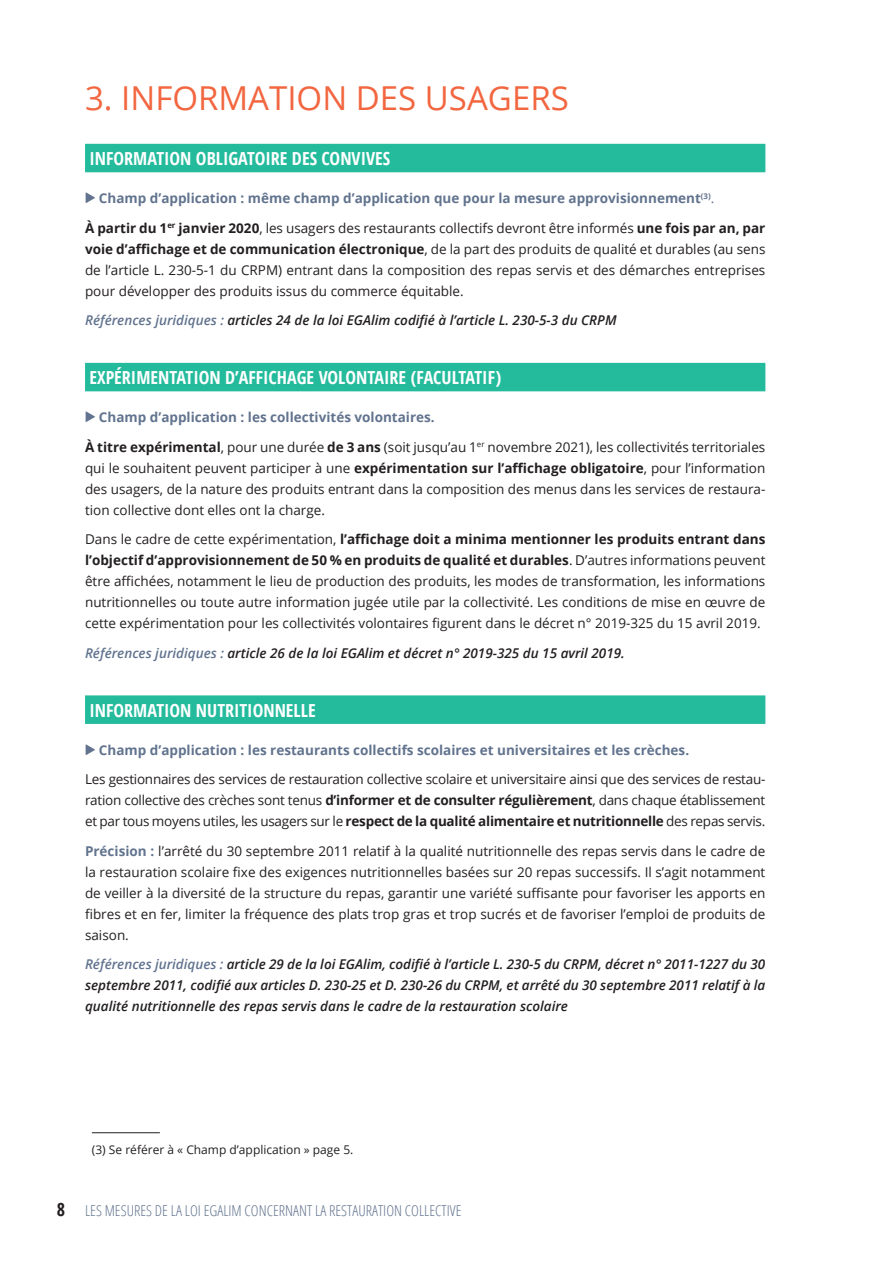
<style>
.page{position:relative;width:893px;height:1263px;background:#fff}
.page>*{position:absolute;margin:0;border:0;box-sizing:border-box;transform-origin:0 0}
.t1{font:33px "Open Sans";color:#f26640}
.t2{font:700 condensed 18px "Open Sans";color:#fff}
.t3{font:300 condensed 15px "Open Sans";color:#61738e}
.t4{font:13.5px/21px "Open Sans";color:#231f20;text-align:justify}
.t5{font:italic 600 13.5px/21px "Open Sans";color:#231f20;text-align:justify}
.t6{font:700 13.5px/29.5px "Open Sans";color:#61738e}
.t7{font:12px "Open Sans";color:#231f20}
.s1{font-weight:400}
.s2{color:#231f20}
.s3{font-weight:400;color:#231f20}
.s4{font-weight:700}
.s5{color:#61738e}
.s6{font-weight:700;color:#61738e}
.s7{font-weight:700;font-size:18px;color:#231f20}
</style>
<div class="page">
<div style="left:85px;top:144px;width:680px;height:28px;background:#24bb9d"></div>
<div style="left:85px;top:363px;width:680px;height:28px;background:#24bb9d"></div>
<div style="left:85px;top:695px;width:680px;height:29px;background:#24bb9d"></div>
<hr style="left:92px;top:1132px;width:68px;height:1px;background:#231f20">
<h1 class="t1" style="left:85px;top:76px;width:485px">3. INFORMATION DES USAGERS</h1>
<h2 class="t2" style="left:89px;top:146px;width:302px">INFORMATION OBLIGATOIRE DES CONVIVES</h2>
<p class="t6" style="left:85px;top:183px;width:682px;text-indent:14px">Champ d’application : même champ d’application que pour la mesure approvisionnement<sup>(3)</sup><span class="s1">.<br></span><span class="s2">À partir du 1</span><sup>er</sup> <span class="s2">janvier 2020</span><span class="s3">, les usagers des restaurants collectifs devront être informés</span> <span class="s2">une fois par an, par</span></p>
<p class="t4" style="left:85px;top:238px;width:682px"><span class="s4">voie d’affichage et de communication électronique</span>, de la part des produits de qualité et durables (au sens de l’article L. 230-5-1 du CRPM) entrant dans la composition des repas servis et des démarches entreprises pour développer des produits issus du commerce équitable.</p>
<p class="t5" style="left:85px;top:309px;width:533px"><span class="s5">Références juridiques :</span> articles 24 de la loi EGAlim codifié à l’article L. 230-5-3 du CRPM</p>
<h2 class="t2" style="left:89px;top:365px;width:413px">EXPÉRIMENTATION D’AFFICHAGE VOLONTAIRE (FACULTATIF)</h2>
<p class="t4" style="left:85px;top:402px;width:682px;line-height:29.5px;text-indent:14px"><span class="s6">Champ d’application : les collectivités volontaires.<br></span><span class="s4">À titre expérimental</span>, pour une durée <span class="s4">de 3 ans</span> (soit jusqu’au 1<sup>er</sup> novembre 2021), les collectivités territoriales</p>
<p class="t4" style="left:85px;top:457px;width:682px">qui le souhaitent peuvent participer à une <span class="s4">expérimentation sur l’affichage obligatoire</span>, pour l’information des usagers, de la nature des produits entrant dans la composition des menus dans les services de restaura&shy;tion collective dont elles ont la charge.</p>
<p class="t4" style="left:85px;top:528px;width:682px">Dans le cadre de cette expérimentation, <span class="s4">l’affichage doit a minima mentionner les produits entrant dans l’objectif d’approvisionnement de 50 % en produits de qualité et durables</span>. D’autres informations peuvent être affichées, notamment le lieu de production des produits, les modes de transformation, les informations nutritionnelles ou toute autre information jugée utile par la collectivité. Les conditions de mise en œuvre de cette expérimentation pour les collectivités volontaires figurent dans le décret n° 2019-325 du 15 avril 2019.</p>
<p class="t5" style="left:85px;top:642px;width:541px"><span class="s5">Références juridiques :</span> article 26 de la loi EGAlim et décret n° 2019-325 du 15 avril 2019.</p>
<h2 class="t2" style="left:89px;top:697px;width:228px">INFORMATION NUTRITIONNELLE</h2>
<p class="t6" style="left:99px;top:735px;width:592px">Champ d’application : les restaurants collectifs scolaires et universitaires et les crèches.</p>
<p class="t4" style="left:85px;top:768px;width:682px">Les gestionnaires des services de restauration collective scolaire et universitaire ainsi que des services de restau&shy;ration collective des crèches sont tenus <span class="s4">d’informer et de consulter régulièrement</span>, dans chaque établissement et par tous moyens utiles, les usagers sur le <span class="s4">respect de la qualité alimentaire et nutritionnelle</span> des repas servis.</p>
<p class="t4" style="left:85px;top:840px;width:682px"><span class="s6">Précision :</span> l’arrêté du 30 septembre 2011 relatif à la qualité nutritionnelle des repas servis dans le cadre de la restauration scolaire fixe des exigences nutritionnelles basées sur 20 repas successifs. Il s’agit notamment de veiller à la diversité de la structure du repas, garantir une variété suffisante pour favoriser les apports en fibres et en fer, limiter la fréquence des plats trop gras et trop sucrés et de favoriser l’emploi de produits de saison.</p>
<p class="t5" style="left:85px;top:953px;width:682px"><span class="s5">Références juridiques :</span> article 29 de la loi EGAlim, codifié à l’article L. 230-5 du CRPM, décret n° 2011-1227 du 30 septembre 2011, codifié aux articles D. 230-25 et D. 230-26 du CRPM, et arrêté du 30 septembre 2011 relatif à la qualité nutritionnelle des repas servis dans le cadre de la restauration scolaire</p>
<p class="t7" style="left:92px;top:1142px;width:263px">(3) Se référer à « Champ d’application » page 5.</p>
<p class="t3" style="left:57px;top:1200px;width:406px"><span class="s7">8</span> LES MESURES DE LA LOI EGALIM CONCERNANT LA RESTAURATION COLLECTIVE</p>
</div>
